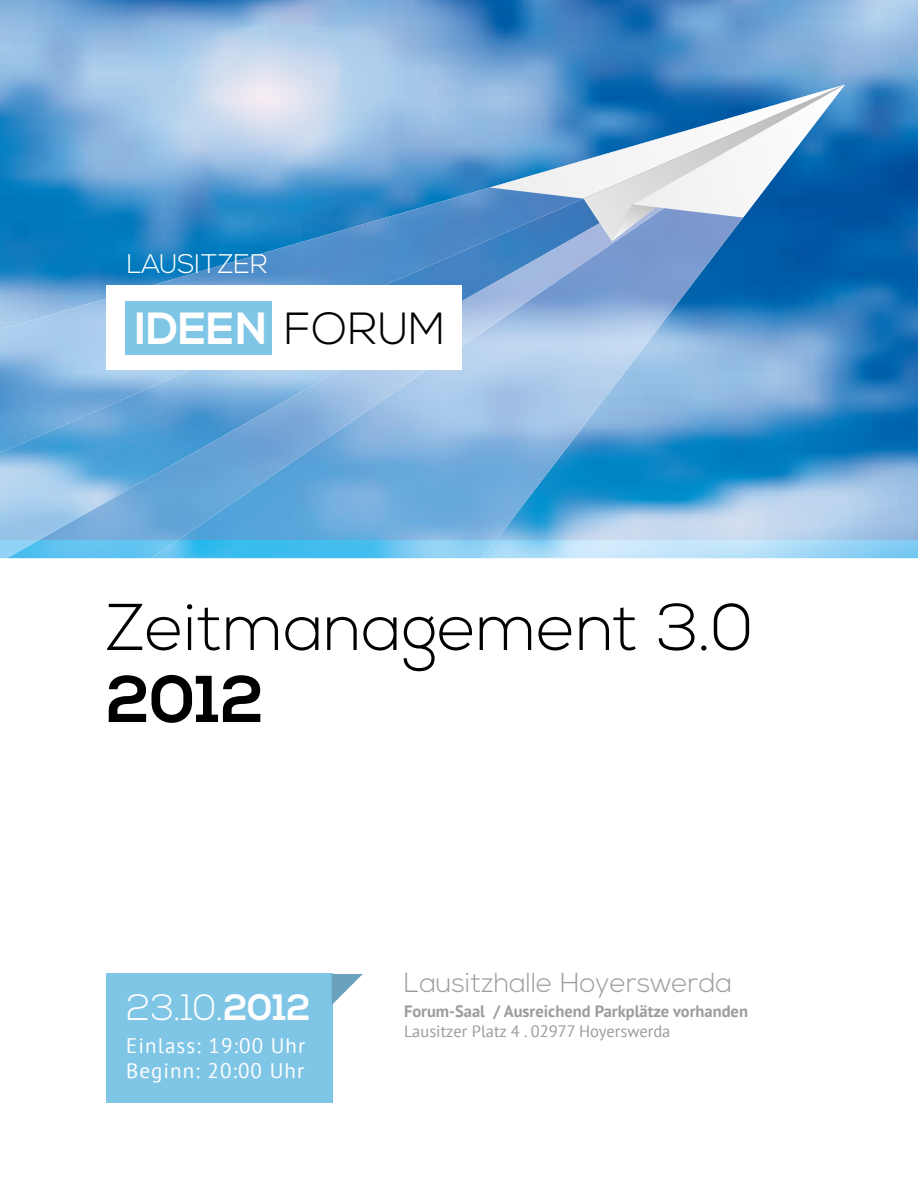
<style>
.page{position:relative;width:918px;height:1188px;background:#fff}
.page>*{position:absolute;margin:0;border:0;box-sizing:border-box;transform-origin:0 0}
.t1{font:300 66px "Nexa";color:#000}
.t2{font:700 66px "Nexa";color:#000}
.t3{font:700 45px "Nexa";color:#fff}
.t4{font:300 36.6px "Nexa";color:#fff}
.t5{font:300 27.45px "Nexa";color:#9c9c9c}
.t6{font:300 26.85px "Nexa";color:#fff}
.t7{font:21px/25.2px "PT Sans";letter-spacing:.05em;color:#fff}
.t8{font:700 16.5px "PT Sans";color:#9c9c9c}
.t9{font:16.5px "PT Sans";color:#9c9c9c}
.s1{font-weight:300;color:#000}
.s2{font-weight:700}
</style>
<div class="page">
<svg style="left:0;top:0;width:918px;height:540px;background:#619fd1"></svg>
<img style="left:0;top:294px;width:158px;height:94px">
<img style="left:158px;top:253px;width:106px;height:33px">
<img style="left:264px;top:222px;width:105px;height:64px">
<img style="left:117px;top:283px;width:42px;height:3px">
<img style="left:369px;top:189px;width:121px;height:97px">
<img style="left:480px;top:176px;width:10px;height:14px">
<img style="left:253px;top:490px;width:282px;height:50px">
<img style="left:327px;top:439px;width:247px;height:51px">
<img style="left:401px;top:389px;width:212px;height:50px">
<img style="left:475px;top:338px;width:177px;height:51px">
<img style="left:549px;top:288px;width:141px;height:50px">
<img style="left:624px;top:242px;width:105px;height:46px">
<img style="left:0;top:388px;width:158px;height:152px">
<img style="left:158px;top:370px;width:106px;height:68px">
<img style="left:264px;top:370px;width:43px;height:18px">
<svg style="left:147px;top:384px;width:12px;height:5px"></svg>
<img style="left:422px;top:236px;width:64px;height:51px">
<img style="left:379px;top:269px;width:44px;height:17px">
<img style="left:39px;top:489px;width:214px;height:51px">
<img style="left:128px;top:438px;width:199px;height:52px">
<img style="left:218px;top:388px;width:183px;height:51px">
<img style="left:307px;top:338px;width:168px;height:51px">
<img style="left:461px;top:287px;width:88px;height:51px">
<img style="left:486px;top:236px;width:138px;height:52px">
<svg style="left:490px;top:85px;width:355px;height:157px"></svg>
<img style="left:178px;top:540px;width:318px;height:18px">
<img style="left:7px;top:540px;width:171px;height:18px">
<div style="left:106px;top:973px;width:227px;height:130px;background:#7fc5e6"></div>
<svg style="left:332px;top:974px;width:31px;height:31px"></svg>
<div style="left:106px;top:286px;width:355px;height:84px;background:#fff"></div>
<div style="left:126px;top:301px;width:146px;height:53px;background:#7fc5e6"></div>
<h3 class="t6" style="left:127px;top:248px;width:142px">LAUSITZER</h3>
<h2 class="t3" style="left:135px;top:302px;width:312px">IDEEN <span class="s1">FORUM</span></h2>
<h1 class="t1" style="left:106px;top:589px;width:649px">Zeitmanagement 3.0</h1>
<h1 class="t2" style="left:106px;top:661px;width:159px">2012</h1>
<h3 class="t4" style="left:127px;top:986px;width:186px">23.10.<span class="s2">2012</span></h3>
<p class="t7" style="left:126px;top:1032px;width:180px">Einlass: 19:00 Uhr<br>Beginn: 20:00 Uhr</p>
<h3 class="t5" style="left:404px;top:967px;width:330px">Lausitzhalle Hoyerswerda</h3>
<p class="t8" style="left:404px;top:1000px;width:345px">Forum-Saal / Ausreichend Parkplätze vorhanden</p>
<p class="t9" style="left:404px;top:1020px;width:268px">Lausitzer Platz 4 . 02977 Hoyerswerda</p>
</div>
